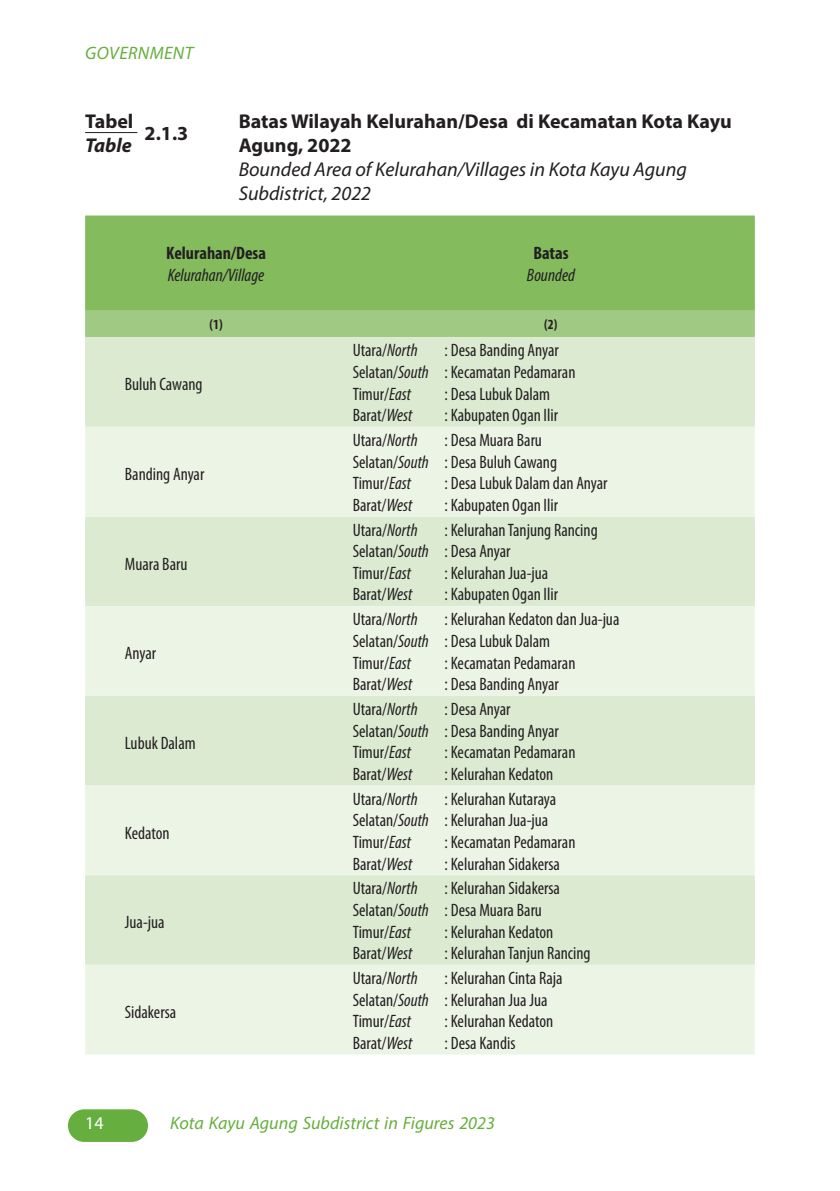
<style>
.page{position:relative;width:840px;height:1191px;background:#fff}
.page>*{position:absolute;margin:0;border:0;box-sizing:border-box;transform-origin:0 0}
.Judul_Tabel_ENG{font:italic 20px/24px "Myriad Pro";color:#231f20}
.Judul_Tabel_INA{font:700 20px/24px "Myriad Pro";color:#231f20}
.tabeltable{font:700 20px "Myriad Pro";color:#231f20}
.tabeltable-2{font:italic 700 20px "Myriad Pro";color:#231f20}
.Konten_tabel{font:condensed 18px/21.6px "Myriad Pro";color:#231f20}
.t1{font:italic 18px "Myriad Pro";color:#66ae3d}
.judul_kolom{font:italic condensed 18px "Myriad Pro";color:#231f20}
.judul_kolom-2{font:700 condensed 18px "Myriad Pro";color:#231f20}
.t2{font:italic 18px "Myriad Pro";letter-spacing:.02em;color:#66ae3d}
.t3{font:18px "Myriad Pro";color:#fff}
.Nomor_Kolom{font:700 condensed 14px "Myriad Pro";color:#231f20}
.s1{font-style:italic}
</style>
<div class="page">
<div style="left:68px;top:1109px;width:80px;height:33px;background:#66ae3d;border-radius:16px"></div>
<hr style="left:85px;top:132px;width:52px;height:1px;background:#231f20">
<div style="left:85px;top:215px;width:669px;height:96px;background:#83bb5d"></div>
<div style="left:85px;top:311px;width:669px;height:26px;background:#a0c983"></div>
<div style="left:85px;top:337px;width:669px;height:90px;background:#dbead1"></div>
<svg style="left:85px;top:427px;width:669px;height:627px;background:#e4efdd"></svg>
<p class="t2" style="left:85px;top:41px;width:109px">GOVERNMENT</p>
<p class="tabeltable" style="left:85px;top:109px;width:50px">Tabel</p>
<p class="tabeltable-2" style="left:85px;top:133px;width:48px">Table</p>
<p class="Judul_Tabel_INA" style="left:144px;top:121px;width:45px">2.1.3</p>
<p class="Judul_Tabel_INA" style="left:238px;top:109px;width:494px">Batas Wilayah Kelurahan/Desa di Kecamatan Kota Kayu<br>Agung, 2022</p>
<p class="Judul_Tabel_ENG" style="left:238px;top:157px;width:449px">Bounded Area of Kelurahan/Villages in Kota Kayu Agung<br>Subdistrict, 2022</p>
<p class="judul_kolom-2" style="left:166px;top:242px;width:101px">Kelurahan/Desa</p>
<p class="judul_kolom" style="left:168px;top:264px;width:98px">Kelurahan/Village</p>
<p class="judul_kolom-2" style="left:533px;top:242px;width:37px">Batas</p>
<p class="judul_kolom" style="left:526px;top:264px;width:50px">Bounded</p>
<p class="Konten_tabel" style="left:125px;top:373px;width:79px">Buluh Cawang</p>
<p class="Nomor_Kolom" style="left:209px;top:316px;width:15px">(1)</p>
<p class="Nomor_Kolom" style="left:544px;top:316px;width:15px">(2)</p>
<p class="Konten_tabel" style="left:352px;top:339px;width:66px">Utara/<span class="s1">North</span></p>
<p class="Konten_tabel" style="left:352px;top:361px;width:78px">Selatan/<span class="s1">South</span></p>
<p class="Konten_tabel" style="left:352px;top:382px;width:60px">Timur/<span class="s1">East</span></p>
<p class="Konten_tabel" style="left:352px;top:404px;width:61px">Barat/<span class="s1">West</span></p>
<p class="Konten_tabel" style="left:444px;top:339px;width:132px">: Desa Banding Anyar<br>: Kecamatan Pedamaran : Desa Lubuk Dalam<br>: Kabupaten Ogan Ilir</p>
<p class="Konten_tabel" style="left:125px;top:463px;width:81px">Banding Anyar</p>
<p class="Konten_tabel" style="left:125px;top:553px;width:64px">Muara Baru</p>
<p class="Konten_tabel" style="left:125px;top:642px;width:33px">Anyar</p>
<p class="Konten_tabel" style="left:125px;top:732px;width:72px">Lubuk Dalam</p>
<p class="Konten_tabel" style="left:125px;top:821px;width:46px">Kedaton</p>
<p class="Konten_tabel" style="left:125px;top:911px;width:41px">Jua-jua</p>
<p class="Konten_tabel" style="left:125px;top:1001px;width:53px">Sidakersa</p>
<p class="Konten_tabel" style="left:352px;top:429px;width:66px">Utara/<span class="s1">North</span></p>
<p class="Konten_tabel" style="left:352px;top:450px;width:78px">Selatan/<span class="s1">South</span></p>
<p class="Konten_tabel" style="left:352px;top:472px;width:60px">Timur/<span class="s1">East</span></p>
<p class="Konten_tabel" style="left:352px;top:494px;width:61px">Barat/<span class="s1">West</span></p>
<p class="Konten_tabel" style="left:352px;top:519px;width:66px">Utara/<span class="s1">North</span></p>
<p class="Konten_tabel" style="left:352px;top:540px;width:78px">Selatan/<span class="s1">South</span></p>
<p class="Konten_tabel" style="left:352px;top:562px;width:60px">Timur/<span class="s1">East</span></p>
<p class="Konten_tabel" style="left:352px;top:583px;width:61px">Barat/<span class="s1">West</span></p>
<p class="Konten_tabel" style="left:352px;top:608px;width:66px">Utara/<span class="s1">North</span></p>
<p class="Konten_tabel" style="left:352px;top:630px;width:78px">Selatan/<span class="s1">South</span></p>
<p class="Konten_tabel" style="left:352px;top:651px;width:60px">Timur/<span class="s1">East</span></p>
<p class="Konten_tabel" style="left:352px;top:673px;width:61px">Barat/<span class="s1">West</span></p>
<p class="Konten_tabel" style="left:352px;top:698px;width:66px">Utara/<span class="s1">North</span></p>
<p class="Konten_tabel" style="left:352px;top:719px;width:78px">Selatan/<span class="s1">South</span></p>
<p class="Konten_tabel" style="left:352px;top:741px;width:60px">Timur/<span class="s1">East</span></p>
<p class="Konten_tabel" style="left:352px;top:763px;width:61px">Barat/<span class="s1">West</span></p>
<p class="Konten_tabel" style="left:352px;top:787px;width:66px">Utara/<span class="s1">North</span></p>
<p class="Konten_tabel" style="left:352px;top:809px;width:78px">Selatan/<span class="s1">South</span></p>
<p class="Konten_tabel" style="left:352px;top:831px;width:60px">Timur/<span class="s1">East</span></p>
<p class="Konten_tabel" style="left:352px;top:852px;width:61px">Barat/<span class="s1">West</span></p>
<p class="Konten_tabel" style="left:352px;top:877px;width:66px">Utara/<span class="s1">North</span></p>
<p class="Konten_tabel" style="left:352px;top:899px;width:78px">Selatan/<span class="s1">South</span></p>
<p class="Konten_tabel" style="left:352px;top:920px;width:60px">Timur/<span class="s1">East</span></p>
<p class="Konten_tabel" style="left:352px;top:942px;width:61px">Barat/<span class="s1">West</span></p>
<p class="Konten_tabel" style="left:352px;top:967px;width:66px">Utara/<span class="s1">North</span></p>
<p class="Konten_tabel" style="left:352px;top:988px;width:78px">Selatan/<span class="s1">South</span></p>
<p class="Konten_tabel" style="left:352px;top:1010px;width:60px">Timur/<span class="s1">East</span></p>
<p class="Konten_tabel" style="left:352px;top:1032px;width:61px">Barat/<span class="s1">West</span></p>
<p class="Konten_tabel" style="left:444px;top:429px;width:165px">: Desa Muara Baru<br>: Desa Buluh Cawang<br>: Desa Lubuk Dalam dan Anyar : Kabupaten Ogan Ilir</p>
<p class="Konten_tabel" style="left:444px;top:519px;width:155px">: Kelurahan Tanjung Rancing : Desa Anyar<br>: Kelurahan Jua-jua<br>: Kabupaten Ogan Ilir</p>
<p class="Konten_tabel" style="left:444px;top:608px;width:176px">: Kelurahan Kedaton dan Jua-jua : Desa Lubuk Dalam<br>: Kecamatan Pedamaran<br>: Desa Banding Anyar</p>
<p class="Konten_tabel" style="left:444px;top:698px;width:132px">: Desa Anyar<br>: Desa Banding Anyar<br>: Kecamatan Pedamaran : Kelurahan Kedaton</p>
<p class="Konten_tabel" style="left:444px;top:787px;width:132px">: Kelurahan Kutaraya<br>: Kelurahan Jua-jua<br>: Kecamatan Pedamaran : Kelurahan Sidakersa</p>
<p class="Konten_tabel" style="left:444px;top:877px;width:148px">: Kelurahan Sidakersa<br>: Desa Muara Baru<br>: Kelurahan Kedaton<br>: Kelurahan Tanjun Rancing</p>
<p class="Konten_tabel" style="left:444px;top:967px;width:119px">: Kelurahan Cinta Raja : Kelurahan Jua Jua<br>: Kelurahan Kedaton<br>: Desa Kandis</p>
<p class="t3" style="left:85px;top:1112px;width:20px">14</p>
<p class="t1" style="left:170px;top:1112px;width:326px">Kota Kayu Agung Subdistrict in Figures 2023</p>
</div>
